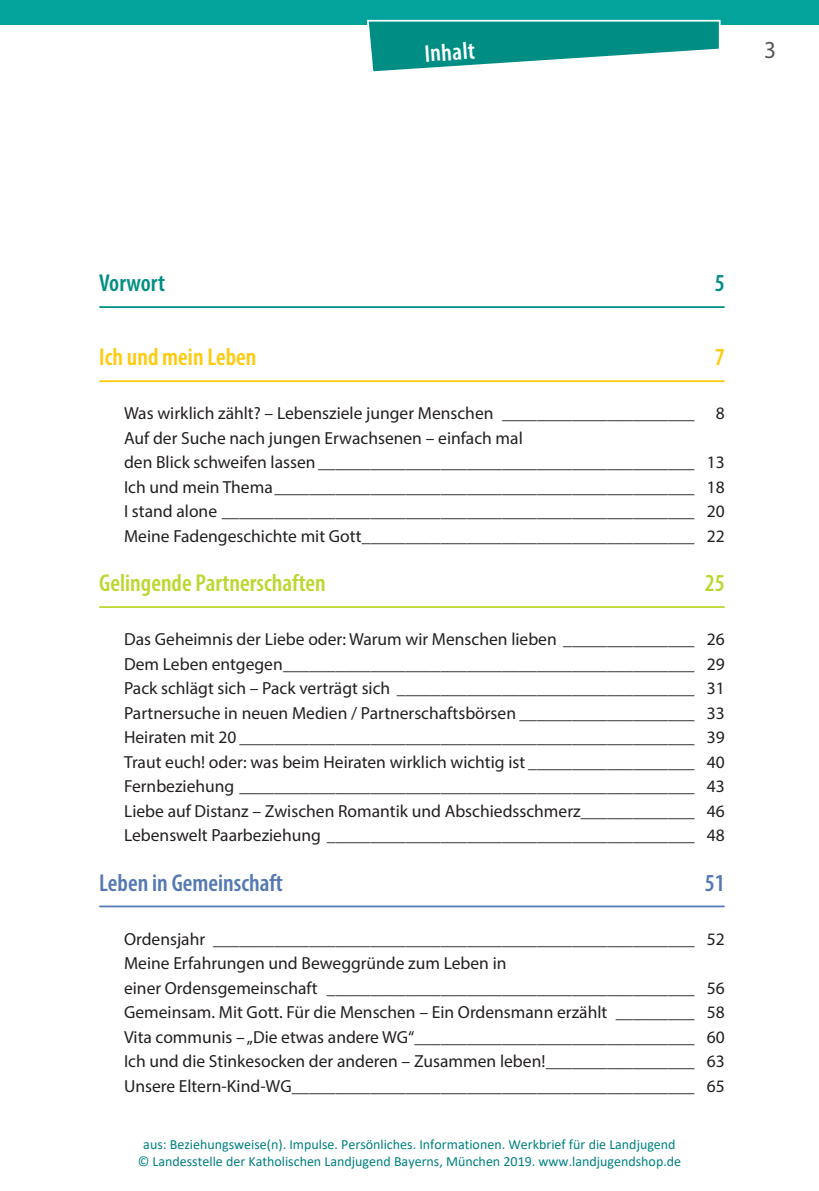
<style>
.page{position:relative;width:819px;height:1191px;background:#fff}
.page>*{position:absolute;margin:0;border:0;box-sizing:border-box;transform-origin:0 0}
.t1{font:600 condensed 24.5px "Myriad Pro";color:#bed630}
.t2{font:600 condensed 24.5px "Myriad Pro";color:#5478b3}
.t3{font:600 condensed 24.5px "Myriad Pro";color:#feca0a}
.t4{font:600 condensed 24.5px "Myriad Pro";color:#008e84}
.t5{font:600 condensed 24.5px "Myriad Pro";color:#fff}
.t6{font:24.5px "Myriad Pro";color:#57585a;scale:.95 1}
.t7{font:17.5px/24.5px "Myriad Pro";color:#231f20}
.t8{font:14px/16.8px "Calibri";color:#008080;text-align:center}
</style>
<div class="page">
<div style="left:0;top:0;width:819px;height:25px;background:#03a29b"></div>
<hr style="left:99px;top:306px;width:625px;height:2px;background:#008e84">
<hr style="left:99px;top:380px;width:625px;height:2px;background:#feca0a">
<hr style="left:99px;top:606px;width:625px;height:2px;background:#bed630">
<hr style="left:99px;top:905px;width:625px;height:2px;background:#5478b3">
<svg style="left:366px;top:19px;width:355px;height:53px"></svg>
<h1 class="t5" style="left:423px;top:39px;width:52px;rotate:-4deg">Inhalt</h1>
<h1 class="t6" style="left:764px;top:35px;width:14px">3</h1>
<h1 class="t4" style="left:99px;top:268px;width:67px">Vorwort</h1>
<h1 class="t4" style="left:714px;top:268px;width:11px">5</h1>
<h1 class="t3" style="left:99px;top:342px;width:159px">Ich und mein Leben</h1>
<h1 class="t3" style="left:714px;top:342px;width:11px">7</h1>
<p class="t7" style="left:124px;top:401px;width:602px">Was wirklich zählt? – Lebensziele junger Menschen ______________________ 8<br>Auf der Suche nach jungen Erwachsenen – einfach mal<br>den Blick schweifen lassen ___________________________________________ 13<br>Ich und mein Thema________________________________________________ 18<br>I stand alone ______________________________________________________ 20<br>Meine Fadengeschichte mit Gott______________________________________ 22</p>
<h1 class="t1" style="left:99px;top:568px;width:228px">Gelingende Partnerschaften</h1>
<h1 class="t1" style="left:704px;top:568px;width:21px">25</h1>
<p class="t7" style="left:124px;top:627px;width:602px;text-align:justify">Das Geheimnis der Liebe oder: Warum wir Menschen lieben _______________ 26<br>Dem Leben entgegen_______________________________________________ 29<br>Pack schlägt sich – Pack verträgt sich __________________________________ 31<br>Partnersuche in neuen Medien / Partnerschaftsbörsen ____________________ 33<br>Heiraten mit 20 ____________________________________________________ 39<br>Traut euch! oder: was beim Heiraten wirklich wichtig ist ___________________ 40<br>Fernbeziehung ____________________________________________________ 43<br>Liebe auf Distanz – Zwischen Romantik und Abschiedsschmerz_____________ 46<br>Lebenswelt Paarbeziehung __________________________________________ 48</p>
<h1 class="t2" style="left:99px;top:867px;width:185px">Leben in Gemeinschaft</h1>
<h1 class="t2" style="left:704px;top:867px;width:21px">51</h1>
<p class="t7" style="left:124px;top:926px;width:602px">Ordensjahr _______________________________________________________ 52<br>Meine Erfahrungen und Beweggründe zum Leben in<br>einer Ordensgemeinschaft __________________________________________ 56<br>Gemeinsam. Mit Gott. Für die Menschen – Ein Ordensmann erzählt _________ 58<br>Vita communis – „Die etwas andere WG“________________________________ 60<br>Ich und die Stinkesocken der anderen – Zusammen leben!_________________ 63<br>Unsere Eltern-Kind-WG______________________________________________ 65</p>
<p class="t8" style="left:138px;top:1135px;width:545px">aus: Beziehungsweise(n). Impulse. Persönliches. Informationen. Werkbrief für die Landjugend © Landesstelle der Katholischen Landjugend Bayerns, München 2019. www.landjugendshop.de</p>
</div>
